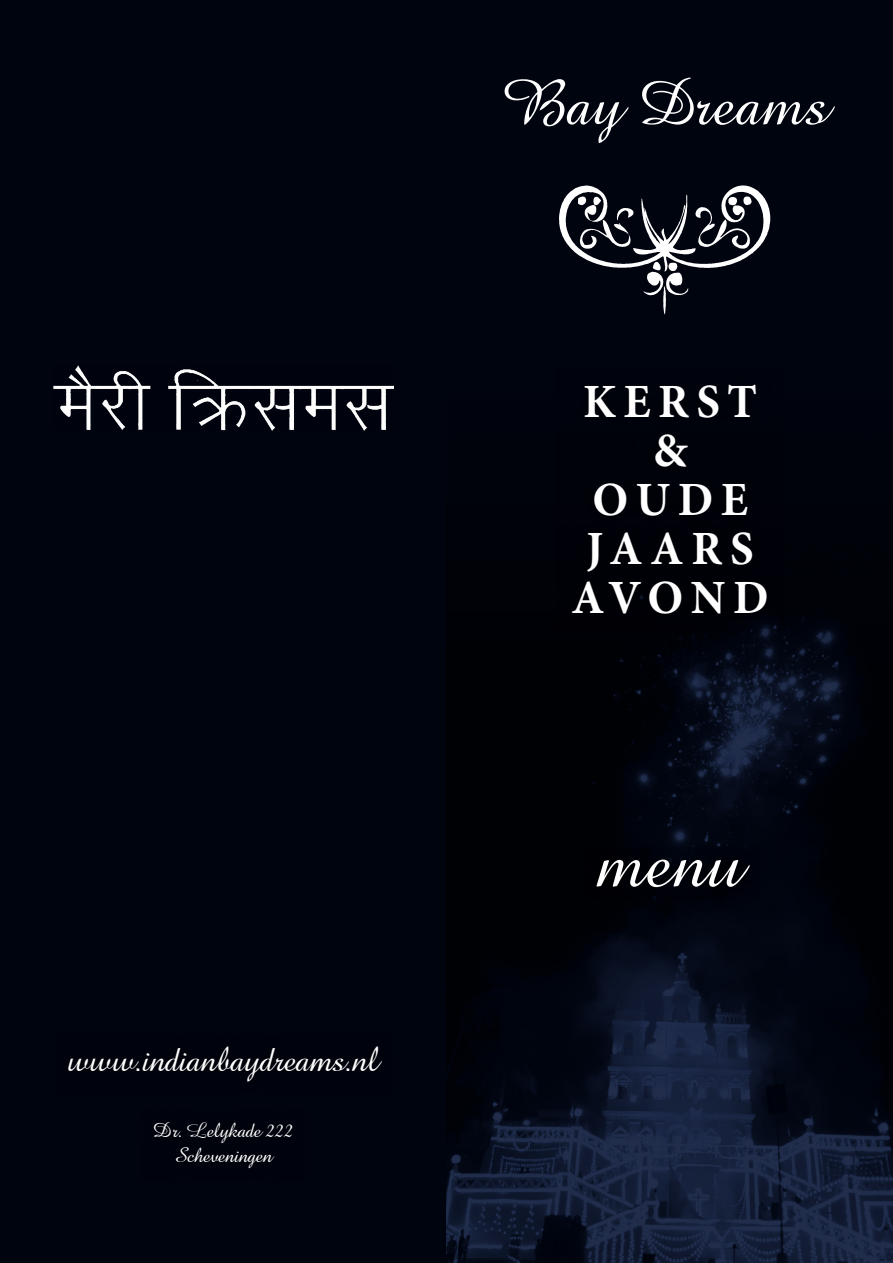
<style>
.page{position:relative;width:893px;height:1263px;background:#00040e}
.page>*{position:absolute;margin:0;border:0;box-sizing:border-box;transform-origin:0 0}
.t1{font:76.65px "Amazone BT";color:#fff}
.t2{font:64.8px "Amazone BT";color:#fff}
.t3{font:700 47.7px/49.1px "Minion Pro";letter-spacing:.16em;color:#fff;text-align:center}
.t4{font:36px "Amazone BT";letter-spacing:-.025em;color:#fff}
.t5{font:21px/25.2px "Amazone BT";letter-spacing:-.025em;color:#fff;text-align:center}
</style>
<div class="page">
<img style="left:446px;top:617px;width:447px;height:646px">
<svg style="left:559px;top:185px;width:211px;height:130px"></svg>
<div style="left:585px;top:848px;width:175px;height:51px;background:#000108"></div>
<div style="left:556px;top:367px;width:229px;height:265px;background:#000208"></div>
<img style="left:53px;top:366px;width:340px;height:64px">
<h3 class="t4" style="left:67px;top:1038px;width:313px">www.indianbaydreams.nl</h3>
<p class="t5" style="left:153px;top:1118px;width:142px">Dr. Lelykade 222<br>Scheveningen</p>
<h2 class="t2" style="left:500px;top:66px;width:330px">Bay Dreams</h2>
<h3 class="t3" style="left:571px;top:376px;width:199px">KERST &amp;<br>OUDE<br>JAARS<br>AVOND</h3>
<h1 class="t1" style="left:597px;top:817px;width:148px">menu</h1>
</div>
